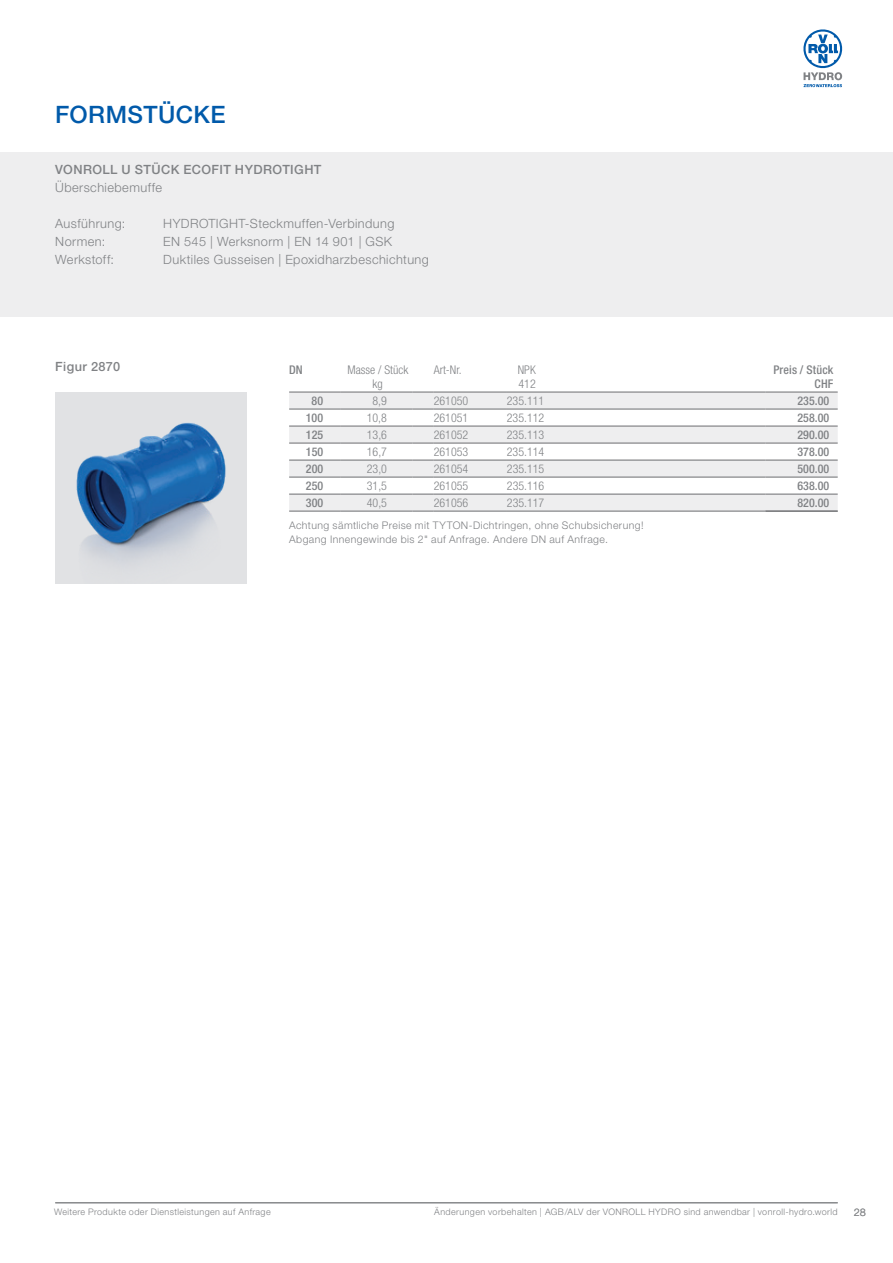
<style>
.page{position:relative;width:893px;height:1263px;background:#fff}
.page>*{position:absolute;margin:0;border:0;box-sizing:border-box;transform-origin:0 0}
.t1{font:500 24px "Helvetica Neue LT Pro";letter-spacing:.02em;color:#015aaa}
.t2{font:300 12.75px "Helvetica Neue LT Pro";letter-spacing:.035em;color:#808285}
.t3{font:500 12.75px "Helvetica Neue LT Pro";letter-spacing:.03em;color:#808285}
.t4{font:300 condensed 12px/14.4px "Helvetica Neue LT Pro";color:#808285;text-align:center}
.t5{font:500 condensed 12px/17px "Helvetica Neue LT Pro";color:#808285;text-align:right}
.t6{font:300 10.5px/13.5px "Helvetica Neue LT Pro";letter-spacing:.04em;color:#808285}
.t7{font:300 9px "Helvetica Neue LT Pro";letter-spacing:.045em;color:#808285}
</style>
<div class="page">
<hr style="left:55px;top:1202px;width:783px;height:1px;background:#808285">
<div style="left:0;top:152px;width:893px;height:164px;background:#eeeeef"></div>
<svg style="left:803px;top:29px;width:40px;height:58px"></svg>
<div style="left:55px;top:392px;width:192px;height:191px;background:#e1e2e4"></div>
<img style="left:76px;top:422px;width:150px;height:142px">
<svg style="left:289px;top:393px;width:549px;height:118px;fill:#eeeeef"></svg>
<hr style="left:289px;top:392px;width:51px;height:1px;background:#6c6d70">
<hr style="left:340px;top:392px;width:72px;height:1px;background:#6c6d70">
<svg style="left:412px;top:392px;width:22px;height:1px"></svg>
<hr style="left:434px;top:392px;width:72px;height:1px;background:#6c6d70">
<hr style="left:506px;top:392px;width:259px;height:1px;background:#6c6d70">
<hr style="left:765px;top:392px;width:73px;height:1px;background:#6c6d70">
<hr style="left:289px;top:409px;width:51px;height:1px;background:#6c6d70">
<hr style="left:340px;top:409px;width:72px;height:1px;background:#6c6d70">
<svg style="left:412px;top:409px;width:22px;height:1px"></svg>
<hr style="left:434px;top:409px;width:72px;height:1px;background:#6c6d70">
<hr style="left:506px;top:409px;width:259px;height:1px;background:#6c6d70">
<hr style="left:765px;top:409px;width:73px;height:1px;background:#6c6d70">
<hr style="left:289px;top:426px;width:51px;height:1px;background:#6c6d70">
<hr style="left:340px;top:426px;width:72px;height:1px;background:#6c6d70">
<svg style="left:412px;top:426px;width:22px;height:1px"></svg>
<hr style="left:434px;top:426px;width:72px;height:1px;background:#6c6d70">
<hr style="left:506px;top:426px;width:259px;height:1px;background:#6c6d70">
<hr style="left:765px;top:426px;width:73px;height:1px;background:#6c6d70">
<hr style="left:289px;top:443px;width:51px;height:1px;background:#6c6d70">
<hr style="left:340px;top:443px;width:72px;height:1px;background:#6c6d70">
<svg style="left:412px;top:443px;width:22px;height:1px"></svg>
<hr style="left:434px;top:443px;width:72px;height:1px;background:#6c6d70">
<hr style="left:506px;top:443px;width:259px;height:1px;background:#6c6d70">
<hr style="left:765px;top:443px;width:73px;height:1px;background:#6c6d70">
<hr style="left:289px;top:460px;width:51px;height:1px;background:#6c6d70">
<hr style="left:340px;top:460px;width:72px;height:1px;background:#6c6d70">
<svg style="left:412px;top:460px;width:22px;height:1px"></svg>
<hr style="left:434px;top:460px;width:72px;height:1px;background:#6c6d70">
<hr style="left:506px;top:460px;width:259px;height:1px;background:#6c6d70">
<hr style="left:765px;top:460px;width:73px;height:1px;background:#6c6d70">
<hr style="left:289px;top:477px;width:51px;height:1px;background:#6c6d70">
<hr style="left:340px;top:477px;width:72px;height:1px;background:#6c6d70">
<svg style="left:412px;top:477px;width:22px;height:1px"></svg>
<hr style="left:434px;top:477px;width:72px;height:1px;background:#6c6d70">
<hr style="left:506px;top:477px;width:259px;height:1px;background:#6c6d70">
<hr style="left:765px;top:477px;width:73px;height:1px;background:#6c6d70">
<hr style="left:289px;top:494px;width:51px;height:1px;background:#6c6d70">
<hr style="left:340px;top:494px;width:72px;height:1px;background:#6c6d70">
<svg style="left:412px;top:494px;width:22px;height:1px"></svg>
<hr style="left:434px;top:494px;width:72px;height:1px;background:#6c6d70">
<hr style="left:506px;top:494px;width:259px;height:1px;background:#6c6d70">
<hr style="left:765px;top:494px;width:73px;height:1px;background:#6c6d70">
<hr style="left:289px;top:511px;width:51px;height:1px;background:#6c6d70">
<hr style="left:340px;top:511px;width:72px;height:1px;background:#6c6d70">
<svg style="left:412px;top:511px;width:22px;height:1px"></svg>
<hr style="left:434px;top:511px;width:72px;height:1px;background:#6c6d70">
<hr style="left:506px;top:511px;width:259px;height:1px;background:#6c6d70">
<hr style="left:765px;top:511px;width:73px;height:1px;background:#6c6d70">
<h1 class="t1" style="left:55px;top:100px;width:172px">FORMSTÜCKE</h1>
<p class="t3" style="left:55px;top:161px;width:268px">VONROLL U STÜCK ECOFIT HYDROTIGHT</p>
<p class="t2" style="left:55px;top:179px;width:108px">Überschiebemuffe</p>
<p class="t2" style="left:55px;top:215px;width:72px">Ausführung:</p>
<p class="t2" style="left:163px;top:215px;width:233px">HYDROTIGHT-Steckmuffen-Verbindung</p>
<p class="t2" style="left:55px;top:233px;width:51px">Normen:</p>
<p class="t2" style="left:163px;top:233px;width:230px">EN 545 | Werksnorm | EN 14 901 | GSK</p>
<p class="t2" style="left:55px;top:251px;width:60px">Werkstoff:</p>
<p class="t2" style="left:163px;top:251px;width:267px">Duktiles Gusseisen | Epoxidharzbeschichtung</p>
<p class="t3" style="left:55px;top:358px;width:67px">Figur 2870</p>
<p class="t5" style="left:289px;top:361px;width:15px">DN</p>
<p class="t4" style="left:348px;top:362px;width:62px">Masse / Stück kg</p>
<p class="t4" style="left:434px;top:362px;width:29px">Art-Nr.</p>
<p class="t4" style="left:518px;top:362px;width:19px;text-align:left">NPK<br>412</p>
<p class="t5" style="left:773px;top:362px;width:62px;line-height:14.2px">Preis / Stück<br>CHF</p>
<p class="t5" style="left:312px;top:392px;width:13px">80</p>
<p class="t4" style="left:373px;top:393px;width:16px">8,9</p>
<p class="t4" style="left:434px;top:393px;width:36px">261050</p>
<p class="t4" style="left:507px;top:393px;width:39px">235.111</p>
<p class="t5" style="left:306px;top:409px;width:19px">100</p>
<p class="t4" style="left:367px;top:410px;width:22px">10,8</p>
<p class="t4" style="left:434px;top:410px;width:36px">261051</p>
<p class="t4" style="left:507px;top:410px;width:39px">235.112</p>
<p class="t5" style="left:306px;top:426px;width:19px">125</p>
<p class="t4" style="left:367px;top:427px;width:22px">13,6</p>
<p class="t4" style="left:434px;top:427px;width:36px">261052</p>
<p class="t4" style="left:507px;top:427px;width:39px">235.113</p>
<p class="t5" style="left:306px;top:443px;width:19px">150</p>
<p class="t4" style="left:367px;top:444px;width:22px">16,7</p>
<p class="t4" style="left:434px;top:444px;width:36px">261053</p>
<p class="t4" style="left:507px;top:444px;width:39px">235.114</p>
<p class="t5" style="left:306px;top:460px;width:19px">200</p>
<p class="t4" style="left:367px;top:461px;width:22px">23,0</p>
<p class="t4" style="left:434px;top:461px;width:36px">261054</p>
<p class="t4" style="left:507px;top:461px;width:39px">235.115</p>
<p class="t5" style="left:306px;top:477px;width:19px">250</p>
<p class="t4" style="left:367px;top:478px;width:22px">31,5</p>
<p class="t4" style="left:434px;top:478px;width:36px">261055</p>
<p class="t4" style="left:507px;top:478px;width:39px">235.116</p>
<p class="t5" style="left:306px;top:494px;width:19px">300</p>
<p class="t4" style="left:367px;top:495px;width:22px">40,5</p>
<p class="t4" style="left:434px;top:495px;width:36px">261056</p>
<p class="t4" style="left:507px;top:495px;width:39px">235.117</p>
<p class="t5" style="left:797px;top:392px;width:33px;text-align:justify">235.00<br>258.00<br>290.00<br>378.00<br>500.00<br>638.00<br>820.00</p>
<p class="t6" style="left:289px;top:519px;width:356px">Achtung sämtliche Preise mit TYTON-Dichtringen, ohne Schubsicherung!<br>Abgang Innengewinde bis 2" auf Anfrage. Andere DN auf Anfrage.</p>
<p class="t7" style="left:54px;top:1207px;width:218px">Weitere Produkte oder Dienstleistungen auf Anfrage</p>
<p class="t7" style="left:434px;top:1206px;width:405px">Änderungen vorbehalten | AGB/ALV der VONROLL HYDRO sind anwendbar | vonroll-hydro.world</p>
<p class="t6" style="left:854px;top:1206px;width:13px">28</p>
</div>
